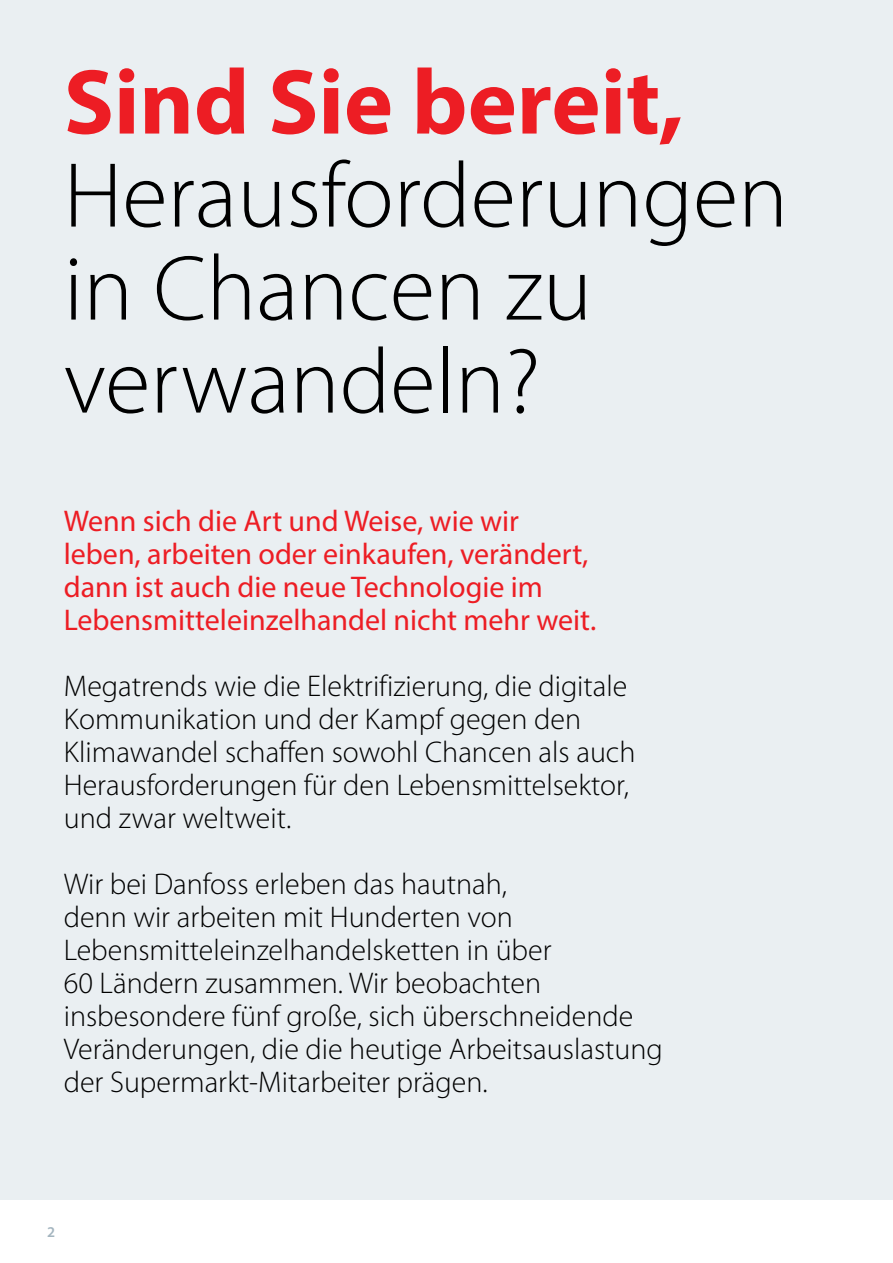
<style>
.page{position:relative;width:893px;height:1263px;background:#fff}
.page>*{position:absolute;margin:0;border:0;box-sizing:border-box;transform-origin:0 0}
.t1{font:300 93px/93px "Myriad Pro";color:#000}
.t2{font:700 93px "Myriad Pro";color:#ed1d24}
.t3{font:300 30px/33px "Myriad Pro";color:#000}
.t4{font:30px/33px "Myriad Pro";color:#ed1d24}
.t5{font:600 15px "Myriad Pro";color:#a4b5bf}
</style>
<div class="page">
<div style="left:0;top:0;width:893px;height:1199px;background:#eaeff2"></div>
<hr style="left:892px;top:631px;width:1px;height:190px;background:#beccd3">
<hr style="left:892px;top:821px;width:1px;height:189px;background:#a4b5bf">
<hr style="left:892px;top:1010px;width:1px;height:189px;background:#8b9faa">
<h1 class="t2" style="left:64px;top:42px;width:621px">Sind Sie bereit,</h1>
<h1 class="t1" style="left:64px;top:151px;width:726px">Herausforderungen in Chancen zu verwandeln?</h1>
<p class="t4" style="left:64px;top:504px;width:534px">Wenn sich die Art und Weise, wie wir leben, arbeiten oder einkaufen, verändert, dann ist auch die neue Technologie im Lebensmitteleinzelhandel nicht mehr weit.</p>
<p class="t3" style="left:64px;top:670px;width:573px">Megatrends wie die Elektrifizierung, die digitale Kommunikation und der Kampf gegen den Klimawandel schaffen sowohl Chancen als auch Herausforderungen für den Lebensmittelsektor, und zwar weltweit.</p>
<p class="t3" style="left:64px;top:868px;width:601px">Wir bei Danfoss erleben das hautnah,<br>denn wir arbeiten mit Hunderten von Lebensmitteleinzelhandelsketten in über<br>60 Ländern zusammen. Wir beobachten insbesondere fünf große, sich überschneidende Veränderungen, die die heutige Arbeitsauslastung der Supermarkt-Mitarbeiter prägen.</p>
<p class="t5" style="left:47px;top:1223px;width:10px">2</p>
</div>
